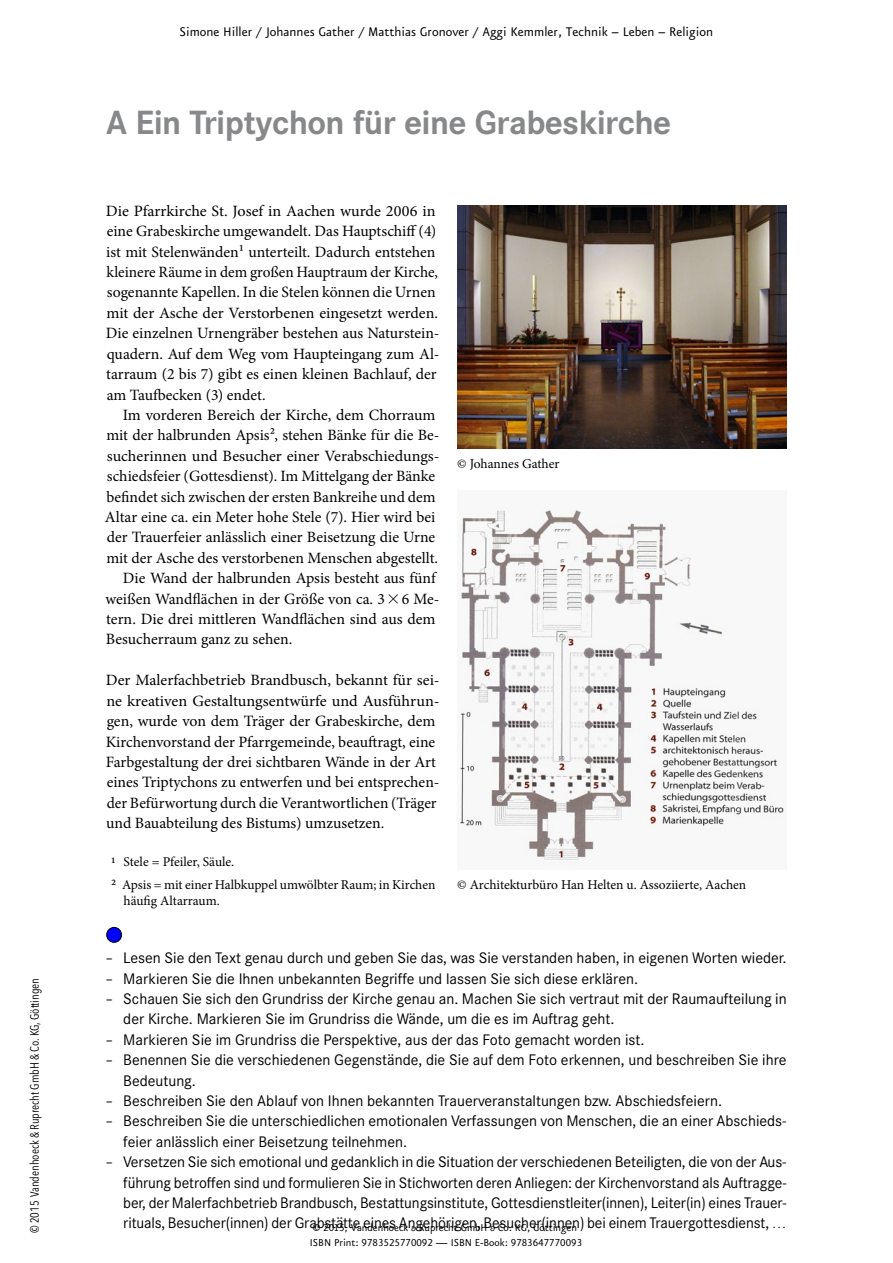
<style>
.page{position:relative;width:893px;height:1263px;background:#fff}
.page>*{position:absolute;margin:0;border:0;box-sizing:border-box;transform-origin:0 0}
._03_Kapitel{font:700 33px "Corporate S";letter-spacing:-.02em;color:#87888a}
._20_Lauftext_ohne_Ei{font:15.75px/20.4px "Minion Pro";color:#000}
._21_Lauftext_mit_Ein{font:15.75px/20.4px "Minion Pro";color:#000}
.t1{font:15px/20.4px "Corporate S";color:#000}
.t2{font:15px "VR Eureka Sans";color:#000}
._44_Bildunterschrift{font:13.5px/16.5px "Minion Pro";letter-spacing:-.005em;color:#000}
.t3{font:12px "VR Eureka Sans";color:#000}
.t4{font:condensed 12px "Avenir Next LT Pro";color:#000}
.s1{font-size:15px}
</style>
<div class="page">
<img style="left:458px;top:507px;width:326px;height:353px">
<img style="left:457px;top:206px;width:330px;height:242px">
<div style="left:107px;top:927px;width:15px;height:15px;background:#00f;border-radius:50%"></div>
<div style="left:106px;top:927px;width:16px;height:16px;border:1px solid #000;border-radius:50%"></div>
<p class="t4" style="left:27px;top:1233px;width:257px;rotate:-90deg">© 2015 Vandenhoeck &amp; Ruprecht GmbH &amp; Co. KG, Göttingen</p>
<p class="t2" style="left:179px;top:25px;width:535px">Simone Hiller / Johannes Gather / Matthias Gronover / Aggi Kemmler, Technik – Leben – Religion</p>
<p class="_03_Kapitel" style="left:106px;top:103px;width:566px">A Ein Triptychon für eine Grabeskirche</p>
<p class="_20_Lauftext_ohne_Ei" style="left:106px;top:201px;width:335px">Die Pfarrkirche St. Josef in Aachen wurde 2006 in eine Grabeskirche umgewandelt. Das Hauptschiff (4) ist mit Stelenwänden1 unterteilt. Dadurch entstehen kleinere Räume in dem großen Hauptraum der Kirche, sogenannte Kapellen. In die Stelen können die Urnen mit der Asche der Verstorbenen eingesetzt werden.<br>Die einzelnen Urnengräber bestehen aus Naturstein&shy;quadern. Auf dem Weg vom Haupteingang zum Al&shy;tarraum (2 bis 7) gibt es einen kleinen Bachlauf, der am Taufbecken (3) endet.</p>
<p class="_21_Lauftext_mit_Ein" style="left:105px;top:405px;width:336px;text-indent:18px">Im vorderen Bereich der Kirche, dem Chorraum mit der halbrunden Apsis2, stehen Bänke für die Be&shy;sucherinnen und Besucher einer Verabschiedungs&shy;schiedsfeier (Gottesdienst). Im Mittelgang der Bänke befindet sich zwischen der ersten Bankreihe und dem Altar eine ca. ein Meter hohe Stele (7). Hier wird bei der Trauerfeier anlässlich einer Beisetzung die Urne mit der Asche des verstorbenen Menschen abgestellt.</p>
<p class="_21_Lauftext_mit_Ein" style="left:106px;top:568px;width:336px;text-indent:17px">Die Wand der halbrunden Apsis besteht aus fünf weißen Wandflächen in der Größe von ca. 3 6 Me&shy;tern. Die drei mittleren Wandflächen sind aus dem Besucherraum ganz zu sehen.</p>
<p class="_20_Lauftext_ohne_Ei" style="left:106px;top:670px;width:335px">Der Malerfachbetrieb Brandbusch, bekannt für sei&shy;ne kreativen Gestaltungsentwürfe und Ausführun&shy;gen, wurde von dem Träger der Grabeskirche, dem Kirchenvorstand der Pfarrgemeinde, beauftragt, eine Farbgestaltung der drei sichtbaren Wände in der Art eines Triptychons zu entwerfen und bei entsprechen&shy;der Befürwortung durch die Verantwortlichen (Träger und Bauabteilung des Bistums) umzusetzen.</p>
<p class="_44_Bildunterschrift" style="left:111px;top:853px;width:125px"><span class="s1">1</span> Stele = Pfeiler, Säule.</p>
<p class="_44_Bildunterschrift" style="left:124px;top:876px;width:313px;text-indent:-13px"><span class="s1">2</span> Apsis = mit einer Halbkuppel umwölbter Raum; in Kirchen häufig Altarraum.</p>
<p class="_44_Bildunterschrift" style="left:457px;top:876px;width:291px">© Architekturbüro Han Helten u. Assoziierte, Aachen</p>
<p class="_44_Bildunterschrift" style="left:457px;top:456px;width:104px">© Johannes Gather</p>
<p class="t1" style="left:106px;top:948px;width:682px">– Lesen Sie den Text genau durch und geben Sie das, was Sie verstanden haben, in eigenen Worten wieder.</p>
<p class="t1" style="left:106px;top:968px;width:533px">– Markieren Sie die Ihnen unbekannten Begriffe und lassen Sie sich diese erklären.</p>
<p class="t1" style="left:123px;top:988px;width:665px;text-indent:-17px">– Schauen Sie sich den Grundriss der Kirche genau an. Machen Sie sich vertraut mit der Raumaufteilung in der Kirche. Markieren Sie im Grundriss die Wände, um die es im Auftrag geht.</p>
<p class="t1" style="left:106px;top:1029px;width:540px">– Markieren Sie im Grundriss die Perspektive, aus der das Foto gemacht worden ist.</p>
<p class="t1" style="left:123px;top:1050px;width:665px;text-indent:-17px">– Benennen Sie die verschiedenen Gegenstände, die Sie auf dem Foto erkennen, und beschreiben Sie ihre<br>Bedeutung.</p>
<p class="t1" style="left:106px;top:1091px;width:617px">– Beschreiben Sie den Ablauf von Ihnen bekannten Trauerveranstaltungen bzw. Abschiedsfeiern.</p>
<p class="t1" style="left:123px;top:1111px;width:665px;text-indent:-17px">– Beschreiben Sie die unterschiedlichen emotionalen Verfassungen von Menschen, die an einer Abschieds&shy;feier anlässlich einer Beisetzung teilnehmen.</p>
<p class="t1" style="left:123px;top:1152px;width:665px;text-align:justify;text-indent:-17px">– Versetzen Sie sich emotional und gedanklich in die Situation der verschiedenen Beteiligten, die von der Aus&shy;führung betroffen sind und formulieren Sie in Stichworten deren Anliegen: der Kirchenvorstand als Auftragge&shy;ber, der Malerfachbetrieb Brandbusch, Bestattungsinstitute, Gottesdienstleiter(innen), Leiter(in) eines Trauer&shy;rituals, Besucher(innen) der Grabstätte eines Angehörigen, Besucher(innen) bei einem Trauergottesdienst, …</p>
<p class="t3" style="left:310px;top:1237px;width:274px">ISBN Print: 9783525770092 — ISBN E-Book: 9783647770093</p>
<p class="t3" style="left:313px;top:1222px;width:266px">© 2015, Vandenhoeck &amp; Ruprecht GmbH &amp; Co. KG, Göttingen</p>
</div>
